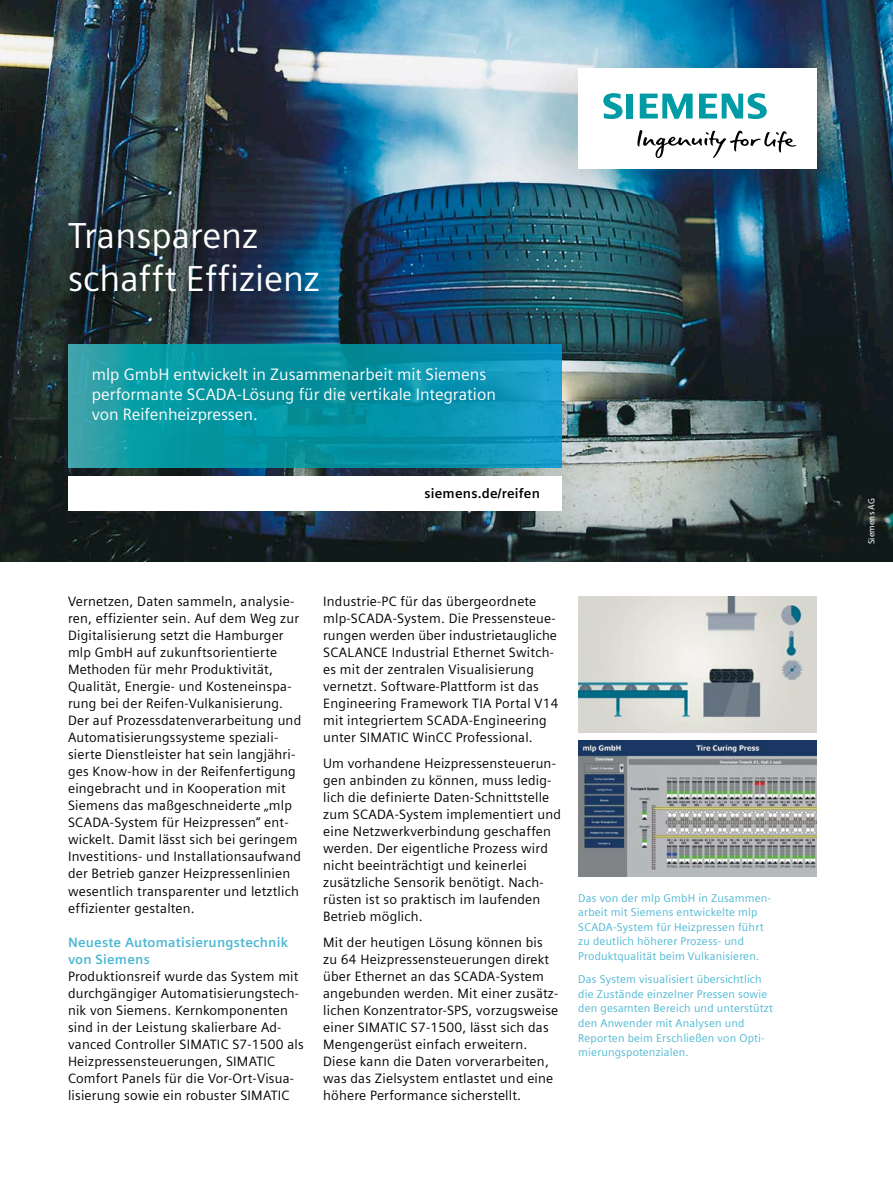
<style>
.page{position:relative;width:893px;height:1191px;background:#fff}
.page>*{position:absolute;margin:0;border:0;box-sizing:border-box;transform-origin:0 0}
.t1{font:36px/43.2px "Siemens Sans Global";color:#fff}
.t2{font:16.5px/19.8px "Siemens Sans Global";color:#fff}
.t3{font:13.5px/17px "Siemens Sans Global";letter-spacing:.015em;color:#000}
.t4{font:700 13.5px/17px "Siemens Sans Global";letter-spacing:.015em;color:#4db8d3}
.t5{font:700 13.5px "Siemens Sans Global";letter-spacing:.015em;color:#000}
.t6{font:11.25px/14.7px "Siemens Sans Global";letter-spacing:.015em;color:#4db8d3}
.t7{font:9px "Myriad Pro";letter-spacing:.015em;color:#fff}
</style>
<div class="page">
<img style="left:0;top:0;width:893px;height:561px">
<svg style="left:68px;top:344px;width:493px;height:124px;background:#0c95a8"></svg>
<div style="left:578px;top:68px;width:238px;height:101px;background:#fff"></div>
<svg style="left:637px;top:130px;width:159px;height:28px"></svg>
<svg style="left:603px;top:93px;width:30px;height:26px"></svg>
<svg style="left:640px;top:94px;width:53px;height:25px"></svg>
<svg style="left:699px;top:93px;width:68px;height:26px"></svg>
<div style="left:68px;top:476px;width:493px;height:34px;background:#fff"></div>
<img style="left:578px;top:596px;width:238px;height:136px">
<img style="left:578px;top:740px;width:238px;height:136px">
<h1 class="t1" style="left:68px;top:215px;width:253px">Transparenz schafft Effizienz</h1>
<p class="t2" style="left:92px;top:365px;width:406px">mlp GmbH entwickelt in Zusammenarbeit mit Siemens performante SCADA-Lösung für die vertikale Integration von Reifenheizpressen.</p>
<p class="t5" style="left:424px;top:486px;width:117px">siemens.de/reifen</p>
<p class="t3" style="left:68px;top:593px;width:235px">Vernetzen, Daten sammeln, analysie&shy;ren, effizienter sein. Auf dem Weg zur Digitalisierung setzt die Hamburger mlp GmbH auf zukunftsorientierte Methoden für mehr Produktivität, Qualität, Energie- und Kosteneinspa&shy;rung bei der Reifen-Vulkanisierung.<br>Der auf Prozessdatenverarbeitung und Automatisierungssysteme speziali&shy;sierte Dienstleister hat sein langjähri&shy;ges Know-how in der Reifenfertigung eingebracht und in Kooperation mit Siemens das maßgeschneiderte „mlp SCADA-System für Heizpressen“ ent&shy;wickelt. Damit lässt sich bei geringem Investitions- und Installationsaufwand der Betrieb ganzer Heizpressenlinien wesentlich transparenter und letztlich effizienter gestalten.</p>
<p class="t4" style="left:68px;top:933px;width:221px">Neueste Automatisierungstechnik von Siemens</p>
<p class="t3" style="left:68px;top:968px;width:237px">Produktionsreif wurde das System mit durchgängiger Automatisierungstech&shy;nik von Siemens. Kernkomponenten sind in der Leistung skalierbare Ad&shy;vanced Controller SIMATIC S7-1500 als Heizpressensteuerungen, SIMATIC Comfort Panels für die Vor-Ort-Visua&shy;lisierung sowie ein robuster SIMATIC</p>
<p class="t3" style="left:323px;top:593px;width:237px">Industrie-PC für das übergeordnete mlp-SCADA-System. Die Pressensteue&shy;rungen werden über industrietaugliche SCALANCE Industrial Ethernet Switch&shy;es mit der zentralen Visualisierung vernetzt. Software-Plattform ist das Engineering Framework TIA Portal V14 mit integriertem SCADA-Engineering unter SIMATIC WinCC Professional.</p>
<p class="t3" style="left:323px;top:755px;width:239px">Um vorhandene Heizpressensteuerun&shy;gen anbinden zu können, muss ledig&shy;lich die definierte Daten-Schnittstelle zum SCADA-System implementiert und eine Netzwerkverbindung geschaffen werden. Der eigentliche Prozess wird nicht beeinträchtigt und keinerlei zusätzliche Sensorik benötigt. Nach&shy;rüsten ist so praktisch im laufenden Betrieb möglich.</p>
<p class="t3" style="left:323px;top:934px;width:237px">Mit der heutigen Lösung können bis zu 64 Heizpressensteuerungen direkt über Ethernet an das SCADA-System angebunden werden. Mit einer zusätz&shy;lichen Konzentrator-SPS, vorzugsweise einer SIMATIC S7-1500, lässt sich das Mengengerüst einfach erweitern.<br>Diese kann die Daten vorverarbeiten, was das Zielsystem entlastet und eine höhere Performance sicherstellt.</p>
<p class="t6" style="left:578px;top:890px;width:193px">Das von der mlp GmbH in Zusammen&shy;arbeit mit Siemens entwickelte mlp SCADA-System für Heizpressen führt zu deutlich höherer Prozess- und Produktqualität beim Vulkanisieren.</p>
<p class="t6" style="left:578px;top:972px;width:196px">Das System visualisiert übersichtlich die Zustände einzelner Pressen sowie den gesamten Bereich und unterstützt den Anwender mit Analysen und Reporten beim Erschließen von Opti&shy;mierungspotenzialen.</p>
<p class="t7" style="left:866px;top:544px;width:47px;rotate:-90deg">Siemens AG</p>
</div>
